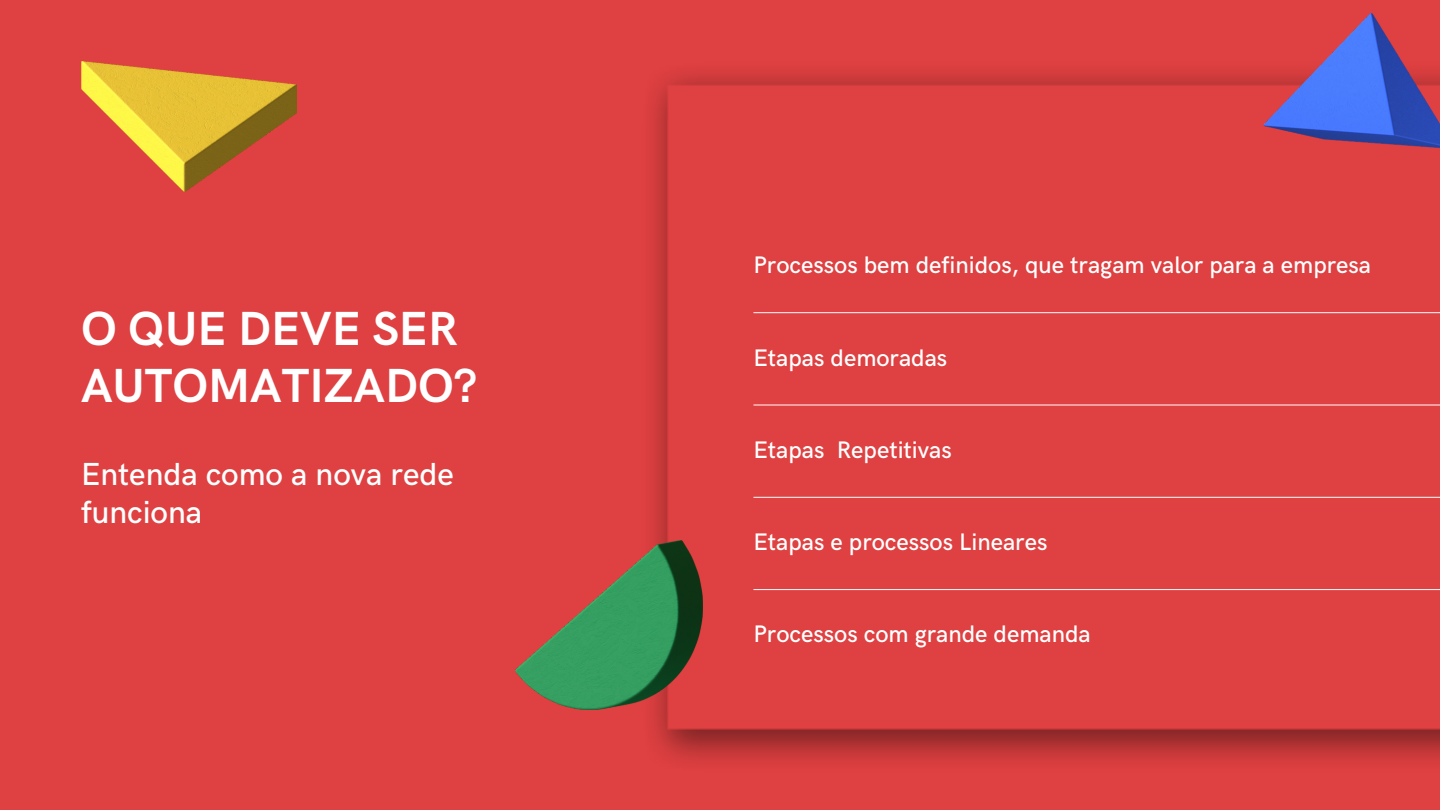
<style>
.page{position:relative;width:1440px;height:810px;background:#df4041}
.page>*{position:absolute;margin:0;border:0;box-sizing:border-box;transform-origin:0 0}
.t1{font:700 48px/57px "HK Grotesk";color:#fff}
.t2{font:500 32px/38.2px "HK Grotesk";color:#fff}
.t3{font:500 24px "HK Grotesk";color:#fff}
</style>
<div class="page">
<img style="left:653px;top:73px;width:787px;height:688px">
<hr style="left:754px;top:312px;width:686px;height:1px;background:#fff">
<hr style="left:754px;top:405px;width:686px;height:1px;background:#fff">
<hr style="left:754px;top:497px;width:686px;height:1px;background:#fff">
<hr style="left:754px;top:589px;width:686px;height:1px;background:#fff">
<img style="left:1264px;top:13px;width:176px;height:135px">
<img style="left:515px;top:540px;width:188px;height:170px">
<img style="left:81px;top:62px;width:216px;height:130px">
<p class="t1" style="left:81px;top:302px;width:398px">O QUE DEVE SER<br>AUTOMATIZADO?</p>
<p class="t2" style="left:81px;top:456px;width:374px">Entenda como a nova rede funciona</p>
<p class="t3" style="left:753px;top:252px;width:619px">Processos bem definidos, que tragam valor para a empresa</p>
<p class="t3" style="left:753px;top:344px;width:195px">Etapas demoradas</p>
<p class="t3" style="left:753px;top:436px;width:200px">Etapas Repetitivas</p>
<p class="t3" style="left:753px;top:529px;width:296px">Etapas e processos Lineares</p>
<p class="t3" style="left:753px;top:621px;width:339px">Processos com grande demanda</p>
</div>
